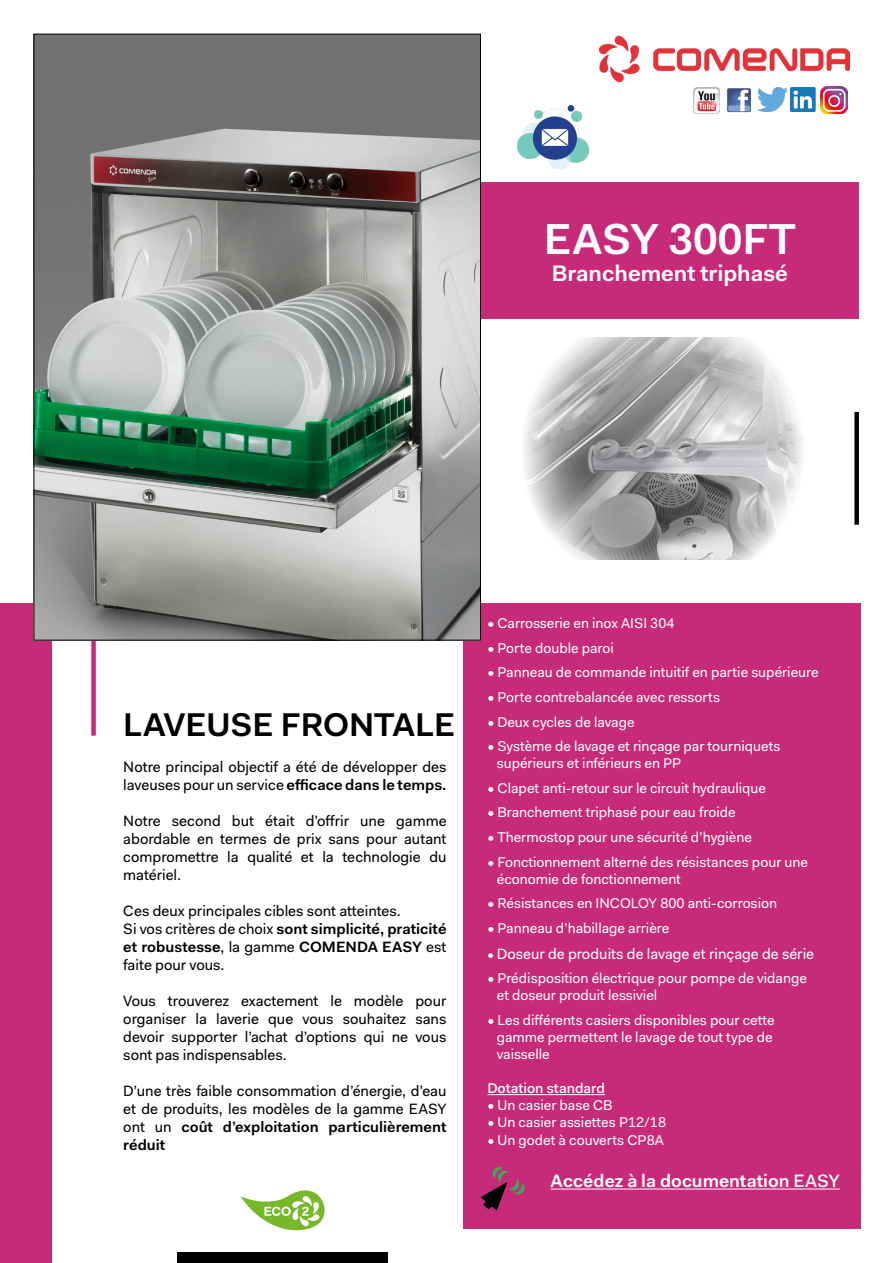
<style>
.page{position:relative;width:893px;height:1263px;background:#fff}
.page>*{position:absolute;margin:0;border:0;box-sizing:border-box;transform-origin:0 0}
.t1{font:600 43.5px "Fakt Pro";color:#fff}
.t2{font:600 33px "Fakt Pro";color:#000}
.t3{font:600 22.5px "Fakt Pro";color:#fff}
.t4{font:600 18px "Fakt Pro";color:#fff}
.t5{font:15px/18px "Fakt Pro";color:#000;text-align:justify}
.t6{font:15px "Fakt Pro";color:#fff}
.t7{font:800 14.85px "Rockwell";color:#40a954}
.t8{font:14.25px/17.1px "Fakt Pro";color:#fff}
.t9{font:500 14.25px "Fakt Pro";color:#fff}
.s1{font-weight:600}
.s2{font-size:13.5px}
.s3{font-weight:500}
</style>
<div class="page">
<div style="left:463px;top:604px;width:398px;height:625px;background:#c72a79"></div>
<div style="left:91px;top:604px;width:5px;height:132px;background:#c72a79"></div>
<div style="left:0;top:604px;width:51px;height:659px;background:#c72a79"></div>
<div style="left:481px;top:183px;width:378px;height:136px;background:#c72a79"></div>
<div style="left:854px;top:412px;width:5px;height:113px;background:#000"></div>
<img style="left:600px;top:35px;width:249px;height:48px">
<img style="left:791px;top:87px;width:26px;height:25px">
<img style="left:820px;top:86px;width:28px;height:28px">
<img style="left:727px;top:88px;width:24px;height:25px">
<img style="left:757px;top:87px;width:30px;height:24px">
<div style="left:178px;top:1252px;width:210px;height:11px;background:#000"></div>
<svg style="left:241px;top:1190px;width:84px;height:40px"></svg>
<img style="left:518px;top:105px;width:70px;height:64px">
<img style="left:693px;top:87px;width:26px;height:27px">
<hr style="left:487px;top:1094px;width:118px;height:1px;background:#fff">
<hr style="left:550px;top:1188px;width:290px;height:1px;background:#fff">
<svg style="left:480px;top:1182px;width:27px;height:29px"></svg>
<img style="left:524px;top:338px;width:279px;height:221px">
<img style="left:36px;top:36px;width:443px;height:602px">
<h1 class="t1" style="left:544px;top:210px;width:253px">EASY 300FT</h1>
<h3 class="t3" style="left:552px;top:258px;width:238px">Branchement triphasé</h3>
<h2 class="t2" style="left:123px;top:702px;width:333px">LAVEUSE FRONTALE</h2>
<p class="t5" style="left:123px;top:758px;width:325px">Notre principal objectif a été de développer des laveuses pour un service <span class="s1">efficace dans le temps.</span></p>
<p class="t5" style="left:123px;top:812px;width:325px">Notre second but était d’offrir une gamme abordable en termes de prix sans pour autant compromettre la qualité et la technologie du matériel.</p>
<p class="t5" style="left:123px;top:902px;width:325px;text-align:left">Ces deux principales cibles sont atteintes.<br>Si vos critères de choix <span class="s1">sont simplicité, praticité et robustesse</span>, la gamme <span class="s1">COMENDA EASY</span> est faite pour vous.</p>
<p class="t5" style="left:123px;top:992px;width:325px">Vous trouverez exactement le modèle pour organiser la laverie que vous souhaitez sans devoir supporter l’achat d’options qui ne vous sont pas indispensables.</p>
<p class="t5" style="left:123px;top:1082px;width:325px">D’une très faible consommation d’énergie, d’eau et de produits, les modèles de la gamme EASY ont un <span class="s1">coût d’exploitation particulièrement réduit</span></p>
<p class="t8" style="left:487px;top:615px;width:189px">• Carrosserie en inox AISI 304</p>
<p class="t8" style="left:487px;top:639px;width:128px">• Porte double paroi</p>
<p class="t8" style="left:487px;top:664px;width:333px">• Panneau de commande intuitif en partie supérieure</p>
<p class="t8" style="left:487px;top:688px;width:234px">• Porte contrebalancée avec ressorts</p>
<p class="t8" style="left:487px;top:713px;width:149px">• Deux cycles de lavage</p>
<p class="t8" style="left:497px;top:738px;width:285px;text-indent:-9px">• Système de lavage et rinçage par tourniquets supérieurs et inférieurs en PP</p>
<p class="t8" style="left:487px;top:779px;width:280px">• Clapet anti-retour sur le circuit hydraulique</p>
<p class="t8" style="left:487px;top:804px;width:250px">• Branchement triphasé pour eau froide</p>
<p class="t8" style="left:487px;top:828px;width:266px">• Thermostop pour une sécurité d’hygiène</p>
<p class="t8" style="left:497px;top:853px;width:313px;text-indent:-9px">• Fonctionnement alterné des résistances pour une économie de fonctionnement</p>
<p class="t8" style="left:487px;top:895px;width:291px">• Résistances en INCOLOY 800 anti-corrosion</p>
<p class="t8" style="left:487px;top:919px;width:183px">• Panneau d’habillage arrière</p>
<p class="t6" style="left:487px;top:943px;width:328px"><span class="s2">•</span> Doseur de produits de lavage et rinçage de série</p>
<p class="t8" style="left:497px;top:969px;width:312px;text-indent:-9px">• Prédisposition électrique pour pompe de vidange et doseur produit lessiviel</p>
<p class="t8" style="left:497px;top:1011px;width:279px;text-indent:-9px">• Les différents casiers disponibles pour cette gamme permettent le lavage de tout type de vaisselle</p>
<p class="t9" style="left:487px;top:1079px;width:119px">Dotation standard</p>
<p class="t8" style="left:487px;top:1097px;width:127px">• Un casier base CB</p>
<p class="t8" style="left:487px;top:1114px;width:180px">• Un casier assiettes P12/18</p>
<p class="t8" style="left:487px;top:1131px;width:178px">• Un godet à couverts CP8A</p>
<p class="t4" style="left:550px;top:1169px;width:291px">Accédez à la documentation <span class="s3">EASY</span></p>
<p class="t7" style="left:500px;top:1161px;width:40px;rotate:38deg">(( ))</p>
</div>
